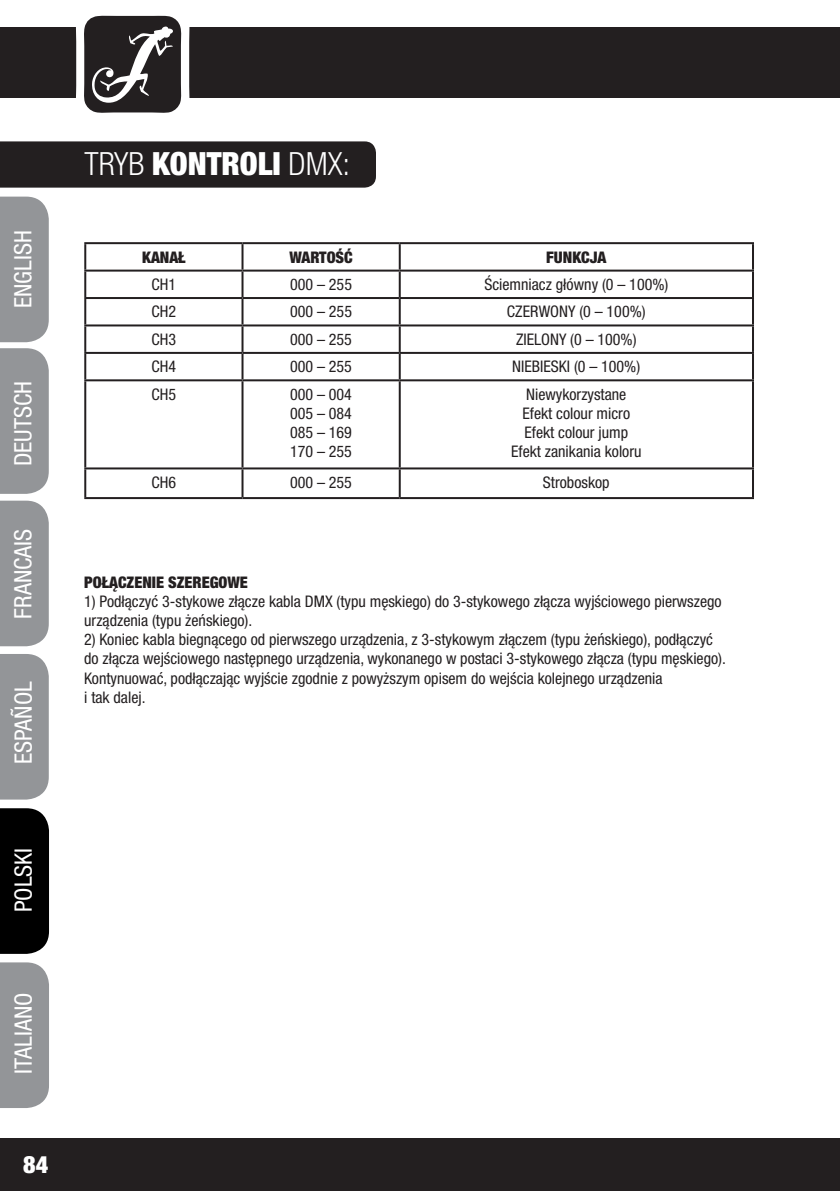
<style>
.page{position:relative;width:840px;height:1191px;background:#fff}
.page>*{position:absolute;margin:0;border:0;box-sizing:border-box;transform-origin:0 0}
.t1{font:300 condensed 32px "Helvetica Neue LT Pro";color:#fff}
.t2{font:condensed 24px "Helvetica Neue LT Std";color:#fff}
.t3{font:900 condensed 24px "Helvetica Neue LT Std";color:#fff}
.t4{font:condensed 16px/19.2px "Helvetica Neue LT Pro";color:#231f20}
.t5{font:900 condensed 16px "Helvetica Neue LT Pro";color:#231f20}
.s1{font-weight:900}
</style>
<div class="page">
<div style="left:0;top:1138px;width:839px;height:53px;background:#231f20"></div>
<div style="left:0;top:27px;width:839px;height:71px;background:#231f20"></div>
<svg style="left:76px;top:15px;width:114px;height:98px"></svg>
<div style="left:0;top:141px;width:376px;height:47px;background:#231f20"></div>
<hr style="left:84px;top:242px;width:158px;height:2px;background:#231f20">
<hr style="left:84px;top:244px;width:2px;height:26px;background:#231f20">
<hr style="left:242px;top:242px;width:157px;height:2px;background:#231f20">
<hr style="left:241px;top:244px;width:2px;height:26px;background:#231f20">
<hr style="left:399px;top:242px;width:354px;height:2px;background:#231f20">
<hr style="left:398px;top:244px;width:2px;height:26px;background:#231f20">
<hr style="left:751px;top:244px;width:2px;height:26px;background:#231f20">
<hr style="left:84px;top:270px;width:158px;height:2px;background:#231f20">
<hr style="left:84px;top:272px;width:2px;height:25px;background:#231f20">
<hr style="left:242px;top:270px;width:157px;height:2px;background:#231f20">
<hr style="left:241px;top:272px;width:2px;height:25px;background:#231f20">
<hr style="left:399px;top:270px;width:354px;height:2px;background:#231f20">
<hr style="left:398px;top:272px;width:2px;height:25px;background:#231f20">
<hr style="left:751px;top:272px;width:2px;height:25px;background:#231f20">
<hr style="left:84px;top:297px;width:158px;height:2px;background:#231f20">
<hr style="left:84px;top:299px;width:2px;height:25px;background:#231f20">
<hr style="left:242px;top:297px;width:157px;height:2px;background:#231f20">
<hr style="left:241px;top:299px;width:2px;height:25px;background:#231f20">
<hr style="left:399px;top:297px;width:354px;height:2px;background:#231f20">
<hr style="left:398px;top:299px;width:2px;height:25px;background:#231f20">
<hr style="left:751px;top:299px;width:2px;height:25px;background:#231f20">
<hr style="left:84px;top:324px;width:158px;height:2px;background:#231f20">
<hr style="left:84px;top:326px;width:2px;height:26px;background:#231f20">
<hr style="left:242px;top:324px;width:157px;height:2px;background:#231f20">
<hr style="left:241px;top:326px;width:2px;height:26px;background:#231f20">
<hr style="left:399px;top:324px;width:354px;height:2px;background:#231f20">
<hr style="left:398px;top:326px;width:2px;height:26px;background:#231f20">
<hr style="left:751px;top:326px;width:2px;height:26px;background:#231f20">
<hr style="left:84px;top:352px;width:158px;height:2px;background:#231f20">
<hr style="left:84px;top:354px;width:2px;height:25px;background:#231f20">
<hr style="left:242px;top:352px;width:157px;height:2px;background:#231f20">
<hr style="left:241px;top:354px;width:2px;height:25px;background:#231f20">
<hr style="left:399px;top:352px;width:354px;height:2px;background:#231f20">
<hr style="left:398px;top:354px;width:2px;height:25px;background:#231f20">
<hr style="left:751px;top:354px;width:2px;height:25px;background:#231f20">
<hr style="left:84px;top:379px;width:158px;height:2px;background:#231f20">
<hr style="left:84px;top:381px;width:2px;height:86px;background:#231f20">
<hr style="left:242px;top:379px;width:157px;height:2px;background:#231f20">
<hr style="left:241px;top:381px;width:2px;height:86px;background:#231f20">
<hr style="left:399px;top:379px;width:354px;height:2px;background:#231f20">
<hr style="left:398px;top:381px;width:2px;height:86px;background:#231f20">
<hr style="left:751px;top:381px;width:2px;height:86px;background:#231f20">
<hr style="left:84px;top:467px;width:158px;height:2px;background:#231f20">
<hr style="left:84px;top:469px;width:2px;height:28px;background:#231f20">
<hr style="left:242px;top:467px;width:157px;height:2px;background:#231f20">
<hr style="left:241px;top:469px;width:2px;height:28px;background:#231f20">
<hr style="left:399px;top:467px;width:354px;height:2px;background:#231f20">
<hr style="left:398px;top:469px;width:2px;height:28px;background:#231f20">
<hr style="left:751px;top:469px;width:2px;height:28px;background:#231f20">
<hr style="left:84px;top:497px;width:158px;height:2px;background:#231f20">
<hr style="left:242px;top:497px;width:157px;height:2px;background:#231f20">
<hr style="left:399px;top:497px;width:354px;height:2px;background:#231f20">
<div style="left:0;top:348px;width:49px;height:146px;background:#939598"></div>
<div style="left:0;top:197px;width:49px;height:145px;background:#939598"></div>
<div style="left:0;top:654px;width:49px;height:145px;background:#939598"></div>
<div style="left:0;top:500px;width:49px;height:146px;background:#939598"></div>
<div style="left:0;top:808px;width:49px;height:146px;background:#000"></div>
<div style="left:0;top:962px;width:49px;height:146px;background:#939598"></div>
<h2 class="t2" style="left:9px;top:308px;width:79px;rotate:-90deg">ENGLISH</h2>
<h2 class="t2" style="left:9px;top:466px;width:87px;rotate:-90deg">DEUTSCH</h2>
<h2 class="t2" style="left:9px;top:618px;width:91px;rotate:-90deg">FRANCAIS</h2>
<h2 class="t2" style="left:9px;top:764px;width:79px;rotate:-90deg">español</h2>
<h2 class="t2" style="left:9px;top:905px;width:91px;rotate:-90deg">FRANCAIS</h2>
<h2 class="t2" style="left:9px;top:912px;width:66px;rotate:-90deg">POLSKI</h2>
<h2 class="t2" style="left:9px;top:1078px;width:91px;rotate:-90deg">FRANCAIS</h2>
<h2 class="t2" style="left:9px;top:1073px;width:80px;rotate:-90deg">ITALIANO</h2>
<h2 class="t3" style="left:23px;top:1149px;width:26px">84</h2>
<h1 class="t1" style="left:84px;top:145px;width:267px">TRYB <span class="s1">KONTROLI</span> DMX:</h1>
<p class="t5" style="left:142px;top:247px;width:45px">KANAŁ</p>
<p class="t5" style="left:289px;top:247px;width:65px">WARTOŚĆ</p>
<p class="t5" style="left:546px;top:247px;width:62px">FUNKCJA</p>
<p class="t4" style="left:151px;top:274px;width:26px">CH1</p>
<p class="t4" style="left:290px;top:274px;width:63px">000 – 255</p>
<p class="t4" style="left:484px;top:274px;width:185px">Ściemniacz główny (0 – 100%)</p>
<p class="t4" style="left:151px;top:302px;width:26px">CH2</p>
<p class="t4" style="left:290px;top:302px;width:63px">000 – 255</p>
<p class="t4" style="left:506px;top:302px;width:140px">CZERWONY (0 – 100%)</p>
<p class="t4" style="left:151px;top:329px;width:26px">CH3</p>
<p class="t4" style="left:290px;top:329px;width:63px">000 – 255</p>
<p class="t4" style="left:515px;top:329px;width:122px">ZIELONY (0 – 100%)</p>
<p class="t4" style="left:151px;top:357px;width:26px">CH4</p>
<p class="t4" style="left:290px;top:357px;width:63px">000 – 255</p>
<p class="t4" style="left:512px;top:357px;width:129px">NIEBIESKI (0 – 100%)</p>
<p class="t4" style="left:151px;top:384px;width:26px">CH5</p>
<p class="t4" style="left:290px;top:384px;width:63px;text-align:justify">000 – 004<br>005 – 084<br>085 – 169<br>170 – 255</p>
<p class="t4" style="left:511px;top:384px;width:132px;text-align:center">Niewykorzystane<br>Efekt colour micro<br>Efekt colour jump<br>Efekt zanikania koloru</p>
<p class="t4" style="left:151px;top:472px;width:26px">CH6</p>
<p class="t4" style="left:290px;top:472px;width:63px">000 – 255</p>
<p class="t4" style="left:542px;top:472px;width:68px">Stroboskop</p>
<p class="t5" style="left:84px;top:572px;width:18px">POŁĄCZENIE</p>
<p class="t5" style="left:168px;top:572px;width:10px">SZEREGOWE</p>
<p class="t4" style="left:84px;top:591px;width:638px">1) Podłączyć 3-stykowe złącze kabla DMX (typu męskiego) do 3-stykowego złącza wyjściowego pierwszego urządzenia (typu żeńskiego).</p>
<p class="t4" style="left:84px;top:630px;width:643px">2) Koniec kabla biegnącego od pierwszego urządzenia, z 3-stykowym złączem (typu żeńskiego), podłączyć do złącza wejściowego następnego urządzenia, wykonanego w postaci 3-stykowego złącza (typu męskiego).<br>Kontynuować, podłączając wyjście zgodnie z powyższym opisem do wejścia kolejnego urządzenia<br>i tak dalej.</p>
</div>
